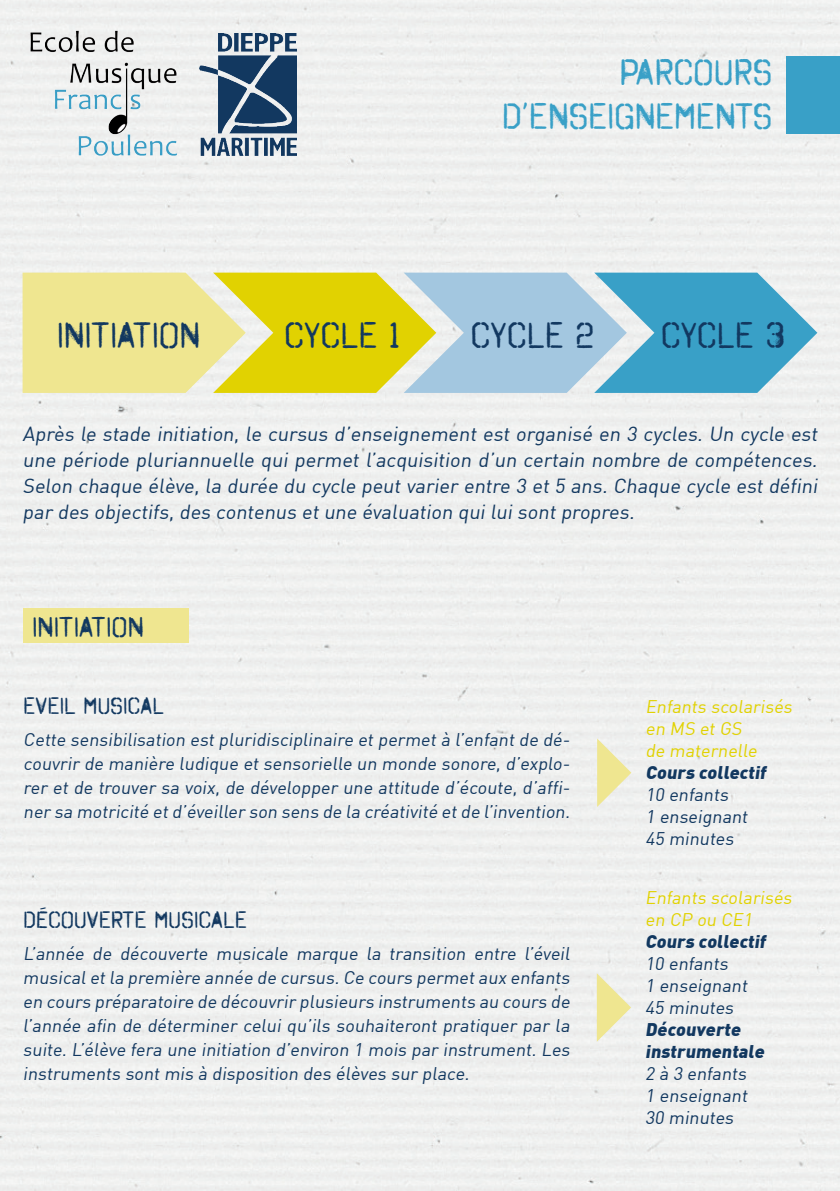
<style>
.page{position:relative;width:840px;height:1191px;background:#fff}
.page>*{position:absolute;margin:0;border:0;box-sizing:border-box;transform-origin:0 0}
.t1{font:37.2px "Octin Spraypaint Free";color:#123860}
.t2{font:37.2px/44.8px "Octin Spraypaint Free";color:#39a0c7;text-align:right}
.t3{font:29px "Octin Spraypaint Free";color:#123860}
.t4{font:24px "Octin Spraypaint Free";color:#123860}
.t5{font:20px/26px "DIN";color:#123860;text-align:justify}
.t6{font:18px/24px "DIN";color:#123860;text-align:justify}
.t7{font:18px/22px "DIN";color:#e1d201}
.t8{font:900 18px/22px "DIN";color:#123860}
</style>
<div class="page">
<div style="left:0;top:0;width:839px;height:1191px;background:#eef0ef"></div>
<img style="left:18px;top:15px;width:181px;height:158px">
<img style="left:199px;top:33px;width:97px;height:122px">
<div style="left:785px;top:56px;width:54px;height:78px;background:#39a0c7"></div>
<svg style="left:23px;top:273px;width:793px;height:120px;background:#b7ce9b"></svg>
<div style="left:23px;top:608px;width:166px;height:34px;background:#efe690"></div>
<svg style="left:596px;top:738px;width:35px;height:69px"></svg>
<svg style="left:596px;top:973px;width:34px;height:68px"></svg>
<h1 class="t2" style="left:501px;top:49px;width:271px">PARCOURS<br>D’ENSEIGNEMENTS</h1>
<h1 class="t1" style="left:56px;top:314px;width:145px">INITIATION</h1>
<h1 class="t1" style="left:284px;top:314px;width:118px">CYCLE 1</h1>
<h1 class="t1" style="left:470px;top:314px;width:126px">CYCLE 2</h1>
<h1 class="t1" style="left:660px;top:314px;width:126px">CYCLE 3</h1>
<p class="t5" style="left:23px;top:420px;width:799px">Après le stade initiation, le cursus d’enseignement est organisé en 3 cycles. Un cycle est une période pluriannuelle qui permet l’acquisition d’un certain nombre de compétences.<br>Selon chaque élève, la durée du cycle peut varier entre 3 et 5 ans. Chaque cycle est défini par des objectifs, des contenus et une évaluation qui lui sont propres.</p>
<h2 class="t3" style="left:32px;top:610px;width:113px">INITIATION</h2>
<h3 class="t4" style="left:23px;top:692px;width:142px">EVEIL MUSICAL</h3>
<p class="t6" style="left:23px;top:727px;width:551px">Cette sensibilisation est pluridisciplinaire et permet à l’enfant de dé&shy;couvrir de manière ludique et sensorielle un monde sonore, d’explo&shy;rer et de trouver sa voix, de développer une attitude d’écoute, d’affi&shy;ner sa motricité et d’éveiller son sens de la créativité et de l’invention.</p>
<h3 class="t4" style="left:23px;top:906px;width:225px">DÉCOUVERTE MUSICALE</h3>
<p class="t6" style="left:23px;top:941px;width:551px">L’année de découverte musicale marque la transition entre l’éveil musicalet la première année de cursus.Ce cours permet aux enfants en cours préparatoire de découvrir plusieurs instruments au cours de l’année afin de déterminer celui qu’ils souhaiteront pratiquer par la suite. L’élève fera une initiation d’environ 1 mois par instrument. Les instruments sont mis à disposition des élèves sur place.</p>
<p class="t7" style="left:645px;top:695px;width:151px">Enfants scolarisés en MS et GS<br>de maternelle</p>
<p class="t8" style="left:645px;top:760px;width:125px">Cours collectif</p>
<p class="t6" style="left:645px;top:783px;width:107px;line-height:22px;text-align:left">10 enfants<br>1 enseignant<br>45 minutes</p>
<p class="t7" style="left:644px;top:886px;width:151px">Enfants scolarisés en CP ou CE1</p>
<p class="t8" style="left:644px;top:929px;width:125px">Cours collectif</p>
<p class="t6" style="left:644px;top:952px;width:107px;line-height:22px;text-align:left">10 enfants<br>1 enseignant<br>45 minutes</p>
<p class="t8" style="left:644px;top:1017px;width:123px">Découverte instrumentale</p>
<p class="t6" style="left:645px;top:1062px;width:107px;line-height:22px">2 à 3 enfants 1 enseignant 30 minutes</p>
</div>
